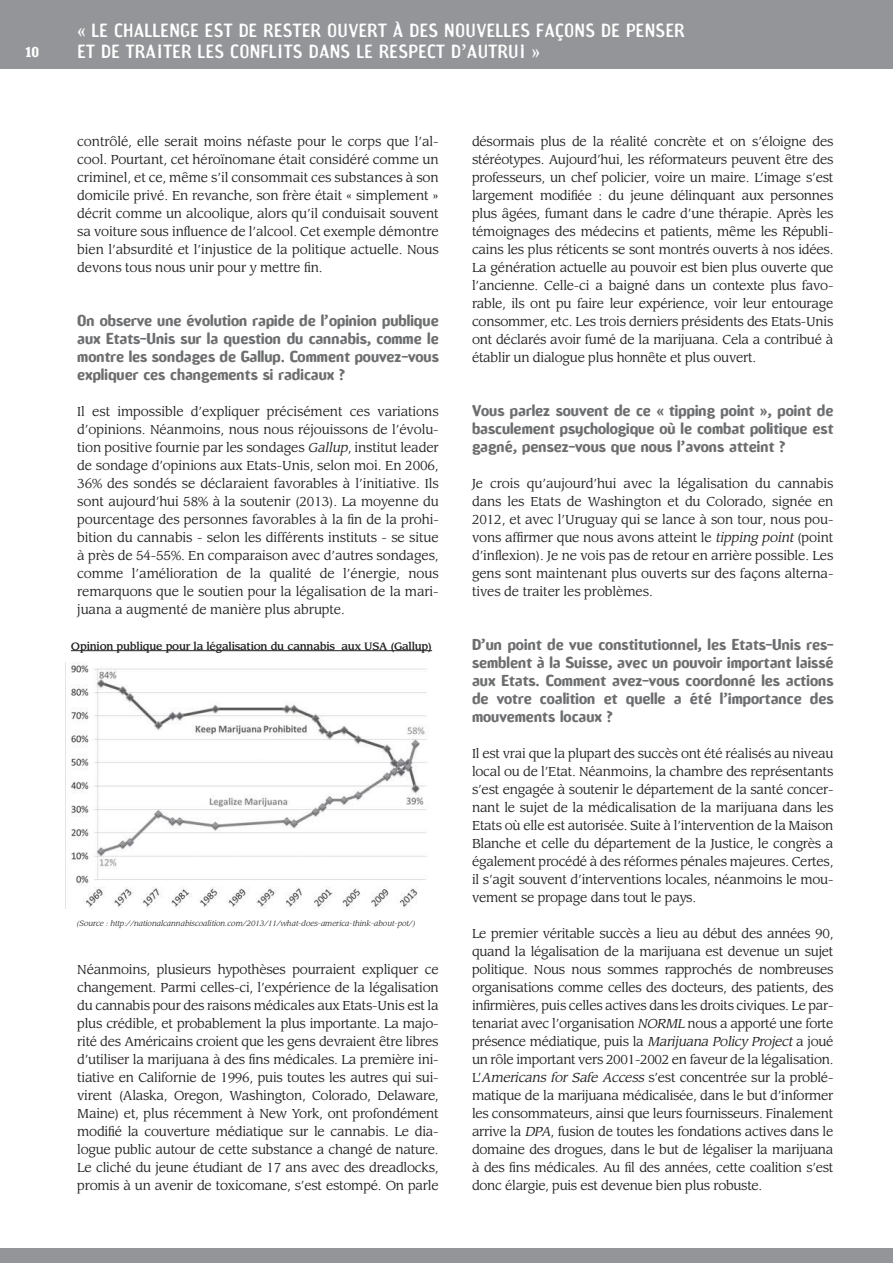
<style>
.page{position:relative;width:893px;height:1263px;background:#fff}
.page>*{position:absolute;margin:0;border:0;box-sizing:border-box;transform-origin:0 0}
.t1{font:18px/21.6px "Amoebia Sans";letter-spacing:.02em;color:#fff}
.t2{font:700 15px/18px "Amoebia";color:#6d6e70;text-align:justify}
.t3{font:700 13.5px "Amoebia";color:#fff}
.t4{font:12.75px/18px "Leawood";letter-spacing:-.02em;color:#231f20;text-align:justify}
.t5{font:500 10.5px "Leawood";letter-spacing:-.02em;color:#231f20}
.t6{font:italic 7.5px "Leawood";color:#231f20}
.s1{font-style:italic}
</style>
<div class="page">
<div style="left:0;top:0;width:893px;height:68px;background:#939598"></div>
<div style="left:0;top:1249px;width:893px;height:14px;background:#939598"></div>
<img style="left:71px;top:663px;width:356px;height:246px">
<hr style="left:71px;top:650px;width:361px;height:1px;background:#231f20">
<p class="t3" style="left:26px;top:46px;width:15px">10</p>
<h1 class="t1" style="left:77px;top:21px;width:609px">« LE CHALLENGE EST DE RESTER OUVERT À DES NOUVELLES FAÇONS DE PENSER<br>ET DE TRAITER LES CONFLITS DANS LE RESPECT D’AUTRUI »</h1>
<p class="t4" style="left:77px;top:133px;width:363px">contrôlé, elle serait moins néfaste pour le corps que l’al&shy;cool. Pourtant, cet héroïnomane était considéré comme un criminel, et ce, même s’il consommait ces substances à son domicile privé. En revanche, son frère était « simplement » décrit comme un alcoolique, alors qu’il conduisait souvent sa voiture sous influence de l’alcool. Cet exemple démontre bien l’absurdité et l’injustice de la politique actuelle. Nous devons tous nous unir pour y mettre fin.</p>
<p class="t2" style="left:77px;top:312px;width:363px">On observe une évolution rapide de l’opinion publique aux Etats-Unis sur la question du cannabis, comme le montre les sondages de Gallup. Comment pouvez-vous expliquer ces changements si radicaux ?</p>
<p class="t4" style="left:77px;top:403px;width:363px">Il est impossible d’expliquer précisément ces variations d’opinions. Néanmoins, nous nous réjouissons de l’évolu&shy;tion positive fournie par les sondages <span class="s1">Gallup</span>, institut leader de sondage d’opinions aux Etats-Unis, selon moi. En 2006, 36% des sondés se déclaraient favorables à l’initiative. Ils sont aujourd’hui 58% à la soutenir (2013). La moyenne du pourcentage des personnes favorables à la fin de la prohi&shy;bition du cannabis - selon les différents instituts - se situe à près de 54-55%. En comparaison avec d’autres sondages, comme l’amélioration de la qualité de l’énergie, nous remarquons que le soutien pour la légalisation de la mari&shy;juana a augmenté de manière plus abrupte.</p>
<p class="t5" style="left:71px;top:641px;width:363px">Opinion publique pour la légalisation du cannabis aux USA (Gallup)</p>
<p class="t6" style="left:77px;top:920px;width:339px">(Source : http://nationalcannabiscoalition.com/2013/11/what-does-america-think-about-pot/)</p>
<p class="t4" style="left:77px;top:961px;width:363px">Néanmoins, plusieurs hypothèses pourraient expliquer ce changement. Parmi celles-ci, l’expérience de la légalisation du cannabis pour des raisons médicales aux Etats-Unis est la plus crédible, et probablement la plus importante. La majo&shy;rité des Américains croient que les gens devraient être libres d’utiliser la marijuana à des fins médicales. La première ini&shy;tiative en Californie de 1996, puis toutes les autres qui sui&shy;virent (Alaska, Oregon, Washington, Colorado, Delaware, Maine) et, plus récemment à New York, ont profondément modifié la couverture médiatique sur le cannabis. Le dia&shy;logue public autour de cette substance a changé de nature.<br>Le cliché du jeune étudiant de 17 ans avec des dreadlocks, promis à un avenir de toxicomane, s’est estompé. On parle</p>
<p class="t4" style="left:472px;top:133px;width:363px">désormais plus de la réalité concrète et on s’éloigne des stéréotypes. Aujourd’hui, les réformateurs peuvent être des professeurs, un chef policier, voire un maire. L’image s’est largement modifiée : du jeune délinquant aux personnes plus âgées, fumant dans le cadre d’une thérapie. Après les témoignages des médecins et patients, même les Républi&shy;cains les plus réticents se sont montrés ouverts à nos idées.<br>La génération actuelle au pouvoir est bien plus ouverte que l’ancienne. Celle-ci a baigné dans un contexte plus favo&shy;rable, ils ont pu faire leur expérience, voir leur entourage consommer, etc. Les trois derniers présidents des Etats-Unis ont déclarés avoir fumé de la marijuana. Cela a contribué à établir un dialogue plus honnête et plus ouvert.</p>
<p class="t2" style="left:472px;top:402px;width:363px">Vous parlez souvent de ce « tipping point », point de basculement psychologique où le combat politique est gagné, pensez-vous que nous l’avons atteint ?</p>
<p class="t4" style="left:472px;top:475px;width:363px">Je crois qu’aujourd’hui avec la légalisation du cannabis dans les Etats de Washington et du Colorado, signée en 2012, et avec l’Uruguay qui se lance à son tour, nous pou&shy;vons affirmer que nous avons atteint le <span class="s1">tipping point</span> (point d’inflexion). Je ne vois pas de retour en arrière possible. Les gens sont maintenant plus ouverts sur des façons alterna&shy;tives de traiter les problèmes.</p>
<p class="t2" style="left:472px;top:636px;width:363px">D’un point de vue constitutionnel, les Etats-Unis res&shy;semblent à la Suisse, avec un pouvoir important laissé aux Etats. Comment avez-vous coordonné les actions de votre coalition et quelle a été l’importance des mouvements locaux ?</p>
<p class="t4" style="left:472px;top:745px;width:363px">Il est vrai que la plupart des succès ont été réalisés au niveau local ou de l’Etat. Néanmoins, la chambre des représentants s’est engagée à soutenir le département de la santé concer&shy;nant le sujet de la médicalisation de la marijuana dans les Etats où elle est autorisée. Suite à l’intervention de la Maison Blanche et celle du département de la Justice, le congrès a également procédé à des réformes pénales majeures. Certes, il s’agit souvent d’interventions locales, néanmoins le mou&shy;vement se propage dans tout le pays.</p>
<p class="t4" style="left:472px;top:925px;width:363px">Le premier véritable succès a lieu au début des années 90, quand la légalisation de la marijuana est devenue un sujet politique. Nous nous sommes rapprochés de nombreuses organisations comme celles des docteurs, des patients, des infirmières, puis celles actives dans les droits civiques. Le par&shy;tenariat avec l’organisation <span class="s1">NORML</span> nous a apporté une forte présence médiatique, puis la <span class="s1">Marijuana Policy Project</span> a joué un rôle important vers 2001-2002 en faveur de la légalisation.<br>L’<span class="s1">Americans for Safe Access</span> s’est concentrée sur la problé&shy;matique de la marijuana médicalisée, dans le but d’informer les consommateurs, ainsi que leurs fournisseurs. Finalement arrive la <span class="s1">DPA</span>, fusion de toutes les fondations actives dans le domaine des drogues, dans le but de légaliser la marijuana à des fins médicales. Au fil des années, cette coalition s’est donc élargie, puis est devenue bien plus robuste.</p>
</div>
